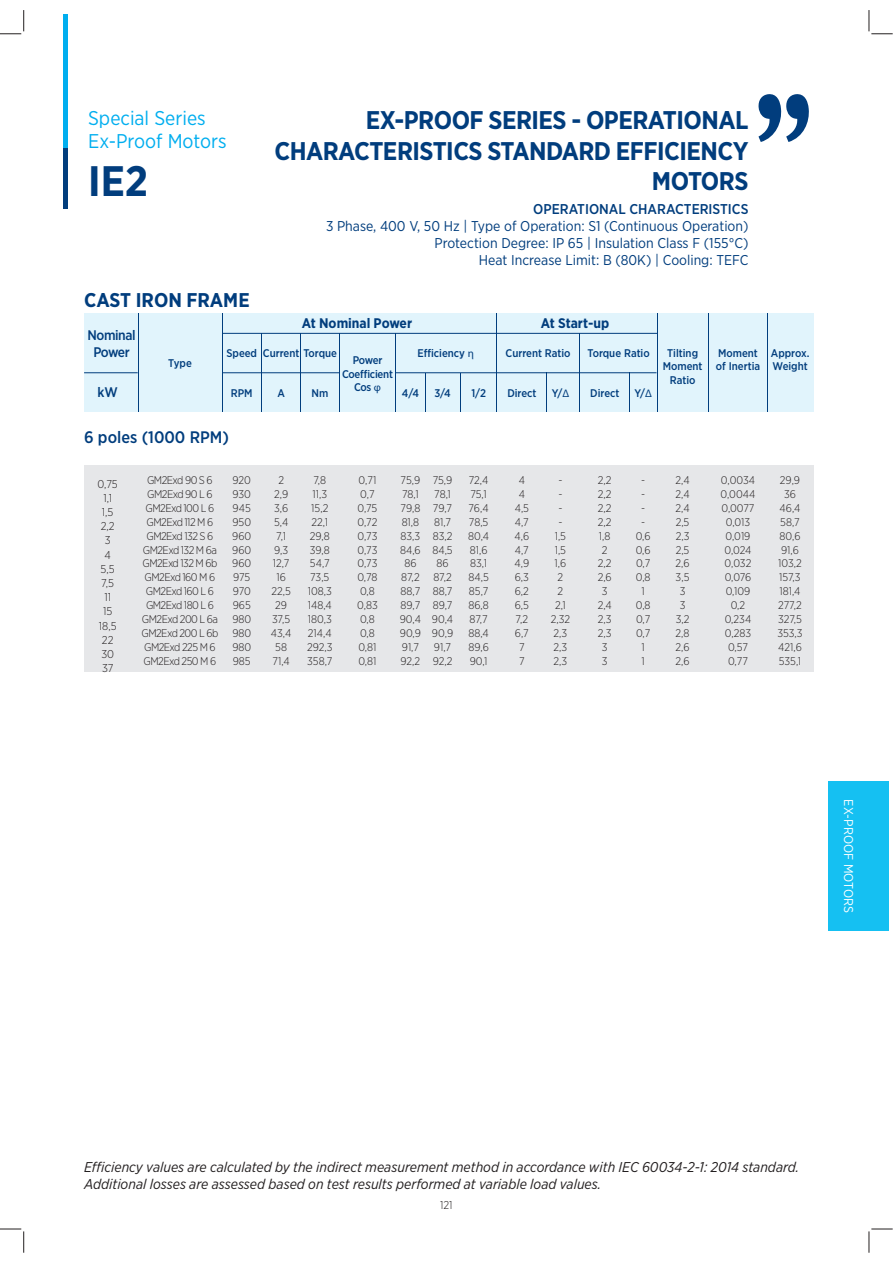
<style>
.page{position:relative;width:893px;height:1263px;background:#fff}
.page>*{position:absolute;margin:0;border:0;box-sizing:border-box;transform-origin:0 0}
.t1{font:700 42.6px "Gotham Narrow";color:#013d7d}
.t2{font:700 25.5px/30.6px "Gotham Narrow";letter-spacing:-.02em;color:#013d7d;text-align:right}
.t3{font:19.95px/23.9px "Gotham Narrow";color:#00aeef}
.t4{font:700 19.95px "Gotham Narrow";color:#013d7d}
.t5{font:500 16.65px "Gotham Narrow";color:#013d7d}
.t6{font:italic 14.25px/17.1px "Gotham Narrow";color:#231f20}
.t7{font:14.25px/17.1px "Gotham Narrow";color:#013d7d;text-align:right}
.t8{font:500 14.25px "Gotham Narrow";color:#013d7d}
.t9{font:700 13.95px "Gotham Narrow";color:#013d7d}
.t10{font:500 13.95px/16.6px "Gotham Narrow";letter-spacing:-.03em;color:#013d7d;text-align:center}
.t11{font:12.75px "Gotham Narrow";letter-spacing:.01em;color:#fff}
.t12{font:300 11.4px/14.2px "Gotham Narrow";color:#231f20;text-align:center}
.t13{font:300 11.1px/14px "Gotham Narrow";letter-spacing:-.01em;color:#231f20;text-align:center}
.t14{font:300 11.1px/14px "Gotham Narrow";letter-spacing:-.05em;color:#231f20;text-align:center}
.t15{font:500 11.1px/13.4px "Gotham Narrow";color:#013d7d}
.t16{font:500 11.1px/13.4px "Gotham Narrow";letter-spacing:-.02em;color:#013d7d;text-align:center}
.t17{font:500 10.95px "Gotham Narrow";color:#013d7d}
.s1{font-family:"Myriad Pro";font-weight:400}
</style>
<div class="page">
<hr style="left:64px;top:14px;width:4px;height:134px;background:#00aeef">
<hr style="left:64px;top:148px;width:4px;height:61px;background:#013d7d">
<svg style="left:758px;top:94px;width:51px;height:48px"></svg>
<div style="left:84px;top:465px;width:729px;height:207px;background:#e6e7e9"></div>
<div style="left:84px;top:313px;width:729px;height:99px;background:#e1f4fc"></div>
<hr style="left:84px;top:373px;width:54px;height:1px;background:#013d7d">
<hr style="left:261px;top:333px;width:1px;height:79px;background:#013d7d">
<hr style="left:222px;top:313px;width:1px;height:99px;background:#013d7d">
<hr style="left:138px;top:313px;width:1px;height:99px;background:#013d7d">
<hr style="left:300px;top:333px;width:1px;height:79px;background:#013d7d">
<hr style="left:339px;top:333px;width:1px;height:79px;background:#013d7d">
<hr style="left:395px;top:333px;width:1px;height:79px;background:#013d7d">
<hr style="left:546px;top:373px;width:1px;height:39px;background:#013d7d">
<hr style="left:629px;top:373px;width:1px;height:39px;background:#013d7d">
<hr style="left:579px;top:333px;width:1px;height:79px;background:#013d7d">
<hr style="left:657px;top:313px;width:1px;height:99px;background:#013d7d">
<hr style="left:708px;top:313px;width:1px;height:99px;background:#013d7d">
<hr style="left:767px;top:313px;width:1px;height:99px;background:#013d7d">
<hr style="left:425px;top:373px;width:1px;height:39px;background:#013d7d">
<hr style="left:460px;top:373px;width:1px;height:39px;background:#013d7d">
<hr style="left:496px;top:313px;width:1px;height:99px;background:#013d7d">
<hr style="left:222px;top:333px;width:435px;height:1px;background:#013d7d">
<hr style="left:222px;top:373px;width:118px;height:1px;background:#013d7d">
<hr style="left:395px;top:373px;width:261px;height:1px;background:#013d7d">
<div style="left:829px;top:781px;width:60px;height:150px;background:#15c0f2"></div>
<svg style="left:0;top:10px;width:24px;height:25px"></svg>
<svg style="left:0;top:1229px;width:24px;height:24px"></svg>
<svg style="left:868px;top:10px;width:25px;height:25px"></svg>
<svg style="left:868px;top:1229px;width:25px;height:24px"></svg>
<h3 class="t3" style="left:88px;top:106px;width:140px">Special Series<br>Ex-Proof Motors</h3>
<h1 class="t1" style="left:88px;top:166px;width:62px">IE2</h1>
<h3 class="t4" style="left:84px;top:293px;width:167px">CAST IRON FRAME</h3>
<h2 class="t2" style="left:274px;top:107px;width:476px">EX-PROOF SERIES - OPERATIONAL<br>CHARACTERISTICS STANDARD EFFICIENCY<br>MOTORS</h2>
<p class="t8" style="left:533px;top:204px;width:217px">OPERATIONAL CHARACTERISTICS</p>
<p class="t7" style="left:326px;top:218px;width:424px">3 Phase, 400 V, 50 Hz | Type of Operation: S1 (Continuous Operation)<br>Protection Degree: IP 65 | Insulation Class F (155°C)<br>Heat Increase Limit: B (80K) | Cooling: TEFC</p>
<p class="t10" style="left:87px;top:328px;width:50px">Nominal<br>Power</p>
<p class="t10" style="left:97px;top:385px;width:22px">kW</p>
<p class="t9" style="left:302px;top:318px;width:112px">At Nominal Power</p>
<p class="t9" style="left:541px;top:318px;width:70px">At Start-up</p>
<p class="t15" style="left:417px;top:347px;width:58px">Efficiency <span class="s1">η</span></p>
<p class="t15" style="left:402px;top:388px;width:19px">4/4</p>
<p class="t15" style="left:434px;top:388px;width:18px">3/4</p>
<p class="t15" style="left:471px;top:388px;width:16px">1/2</p>
<p class="t15" style="left:226px;top:347px;width:112px">Speed Current Torque</p>
<p class="t15" style="left:505px;top:347px;width:67px">Current Ratio</p>
<p class="t15" style="left:587px;top:347px;width:64px">Torque Ratio</p>
<p class="t15" style="left:663px;top:347px;width:41px;text-align:center">Tilting<br>Moment<br>Ratio</p>
<p class="t15" style="left:716px;top:347px;width:46px">Moment of Inertia</p>
<p class="t15" style="left:771px;top:347px;width:40px">Approx.<br>Weight</p>
<p class="t15" style="left:231px;top:388px;width:23px">RPM</p>
<p class="t15" style="left:277px;top:388px;width:9px">A</p>
<p class="t15" style="left:311px;top:388px;width:18px">Nm</p>
<p class="t15" style="left:507px;top:388px;width:31px">Direct</p>
<p class="t15" style="left:590px;top:388px;width:31px">Direct</p>
<p class="t15" style="left:168px;top:358px;width:25px">Type</p>
<p class="t16" style="left:342px;top:355px;width:52px">Power<br>Coefficient<br>Cos <span class="s1">φ</span></p>
<p class="t17" style="left:552px;top:389px;width:19px">Y/<span class="s1">Δ</span></p>
<p class="t17" style="left:634px;top:389px;width:19px">Y/<span class="s1">Δ</span></p>
<h3 class="t5" style="left:84px;top:431px;width:146px">6 poles (1000 RPM)</h3>
<p class="t14" style="left:142px;top:474px;width:78px">GM2Exd 90 S 6<br>GM2Exd 90 L 6<br>GM2Exd 100 L 6<br>GM2Exd 112 M 6<br>GM2Exd 132 S 6<br>GM2Exd 132 M 6a<br>GM2Exd 132 M 6b<br>GM2Exd 160 M 6<br>GM2Exd 160 L 6<br>GM2Exd 180 L 6<br>GM2Exd 200 L 6a<br>GM2Exd 200 L 6b<br>GM2Exd 225 M 6<br>GM2Exd 250 M 6</p>
<p class="t12" style="left:98px;top:477px;width:22px">0,75<br>1,1<br>1,5<br>2,2<br>3<br>4<br>5,5<br>7,5<br>11<br>15<br>18,5<br>22<br>30<br>37</p>
<p class="t13" style="left:232px;top:474px;width:21px;text-align:justify">920<br>930<br>945<br>950<br>960<br>960<br>960<br>975<br>970<br>965<br>980<br>980<br>980<br>985</p>
<p class="t13" style="left:720px;top:474px;width:36px">0,0034<br>0,0044<br>0,0077<br>0,013<br>0,019<br>0,024<br>0,032<br>0,076<br>0,109<br>0,2<br>0,234<br>0,283<br>0,57<br>0,77</p>
<p class="t13" style="left:271px;top:474px;width:22px">2<br>2,9<br>3,6<br>5,4<br>7,1<br>9,3<br>12,7<br>16<br>22,5<br>29<br>37,5<br>43,4<br>58<br>71,4</p>
<p class="t13" style="left:307px;top:474px;width:27px">7,8<br>11,3<br>15,2<br>22,1<br>29,8<br>39,8<br>54,7<br>73,5<br>108,3<br>148,4<br>180,3<br>214,4<br>292,3<br>358,7</p>
<p class="t13" style="left:357px;top:474px;width:22px;text-align:left">0,71<br>0,7<br>0,75<br>0,72<br>0,73<br>0,73<br>0,73<br>0,78<br>0,8<br>0,83<br>0,8<br>0,8<br>0,81<br>0,81</p>
<p class="t13" style="left:400px;top:474px;width:23px">75,9<br>78,1<br>79,8<br>81,8<br>83,3<br>84,6<br>86<br>87,2<br>88,7<br>89,7<br>90,4<br>90,9<br>91,7<br>92,2</p>
<p class="t13" style="left:432px;top:474px;width:23px">75,9<br>78,1<br>79,7<br>81,7<br>83,2<br>84,5<br>86<br>87,2<br>88,7<br>89,7<br>90,4<br>90,9<br>91,7<br>92,2</p>
<p class="t13" style="left:468px;top:474px;width:23px;text-align:left">72,4<br>75,1<br>76,4<br>78,5<br>80,4<br>81,6<br>83,1<br>84,5<br>85,7<br>86,8<br>87,7<br>88,4<br>89,6<br>90,1</p>
<p class="t13" style="left:514px;top:474px;width:16px">4<br>4<br>4,5<br>4,7<br>4,6<br>4,7<br>4,9<br>6,3<br>6,2<br>6,5<br>7,2<br>6,7<br>7<br>7</p>
<p class="t13" style="left:551px;top:474px;width:21px">-<br>-<br>-<br>-<br>1,5<br>1,5<br>1,6<br>2<br>2<br>2,1<br>2,32<br>2,3<br>2,3<br>2,3</p>
<p class="t13" style="left:598px;top:474px;width:16px">2,2<br>2,2<br>2,2<br>2,2<br>1,8<br>2<br>2,2<br>2,6<br>3<br>2,4<br>2,3<br>2,3<br>3<br>3</p>
<p class="t13" style="left:636px;top:474px;width:17px">-<br>-<br>-<br>-<br>0,6<br>0,6<br>0,7<br>0,8<br>1<br>0,8<br>0,7<br>0,7<br>1<br>1</p>
<p class="t13" style="left:675px;top:474px;width:16px">2,4<br>2,4<br>2,4<br>2,5<br>2,3<br>2,5<br>2,6<br>3,5<br>3<br>3<br>3,2<br>2,8<br>2,6<br>2,6</p>
<p class="t13" style="left:777px;top:474px;width:27px">29,9<br>36<br>46,4<br>58,7<br>80,6<br>91,6<br>103,2<br>157,3<br>181,4<br>277,2<br>327,5<br>353,3<br>421,6<br>535,1</p>
<p class="t11" style="left:853px;top:799px;width:115px;rotate:90deg">EX-PROOF MOTORS</p>
<p class="t6" style="left:84px;top:1158px;width:717px">Efficiency values are calculated by the indirect measurement method in accordance with IEC 60034-2-1: 2014 standard.<br>Additional losses are assessed based on test results performed at variable load values.</p>
<p class="t12" style="left:440px;top:1198px;width:14px">121</p>
</div>
